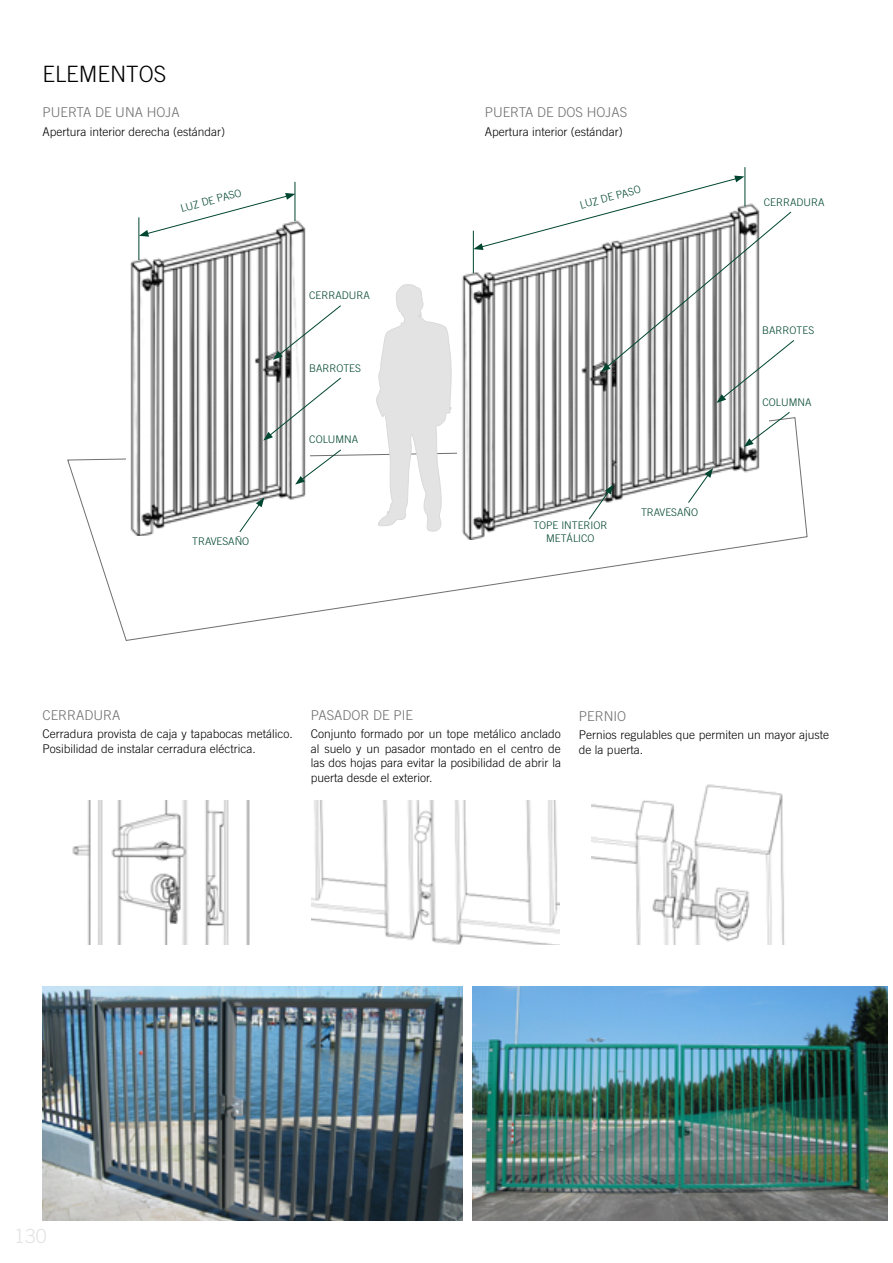
<style>
.page{position:relative;width:893px;height:1263px;background:#fff}
.page>*{position:absolute;margin:0;border:0;box-sizing:border-box;transform-origin:0 0}
.t1{font:300 22.5px "Trade Gothic";color:#000}
.t2{font:300 19.5px "Trade Gothic";color:#e3e3e3}
.t3{font:300 13.5px "Trade Gothic";color:#706f6f}
.t4{font:300 12px/14.4px "Trade Gothic";color:#000}
.t5{font:300 10.5px/12.6px "Trade Gothic";color:#004630;text-align:center}
</style>
<div class="page">
<svg style="left:67px;top:417px;width:740px;height:224px"></svg>
<svg style="left:376px;top:284px;width:76px;height:280px"></svg>
<img style="left:458px;top:230px;width:310px;height:309px">
<hr style="left:744px;top:167px;width:1px;height:39px;background:#004630">
<svg style="left:473px;top:176px;width:321px;height:227px"></svg>
<svg style="left:744px;top:411px;width:47px;height:36px"></svg>
<svg style="left:687px;top:468px;width:26px;height:36px"></svg>
<svg style="left:588px;top:485px;width:25px;height:35px"></svg>
<img style="left:127px;top:221px;width:182px;height:314px">
<svg style="left:273px;top:304px;width:68px;height:56px"></svg>
<svg style="left:139px;top:193px;width:156px;height:44px"></svg>
<hr style="left:138px;top:217px;width:1px;height:43px;background:#004630">
<hr style="left:295px;top:182px;width:1px;height:39px;background:#004630">
<svg style="left:263px;top:377px;width:79px;height:64px"></svg>
<svg style="left:295px;top:449px;width:47px;height:36px"></svg>
<svg style="left:239px;top:497px;width:25px;height:36px"></svg>
<img style="left:72px;top:800px;width:178px;height:144px">
<img style="left:311px;top:800px;width:248px;height:144px">
<img style="left:592px;top:784px;width:193px;height:160px">
<img style="left:43px;top:986px;width:845px;height:234px">
<div style="left:463px;top:981px;width:9px;height:242px;background:#fff"></div>
<h1 class="t1" style="left:43px;top:60px;width:125px">ELEMENTOS</h1>
<p class="t3" style="left:43px;top:104px;width:139px">PUERTA DE UNA HOJA</p>
<p class="t4" style="left:43px;top:124px;width:184px">Apertura interior derecha (estándar)</p>
<p class="t5" style="left:179px;top:202px;width:64px;rotate:-15deg">LUZ DE PASO</p>
<p class="t5" style="left:192px;top:535px;width:58px">TRAVESAÑO</p>
<p class="t5" style="left:309px;top:289px;width:62px">CERRADURA</p>
<p class="t5" style="left:309px;top:361px;width:53px">BARROTES</p>
<p class="t5" style="left:309px;top:433px;width:50px">COLUMNA</p>
<p class="t3" style="left:485px;top:104px;width:144px">PUERTA DE DOS HOJAS</p>
<p class="t4" style="left:485px;top:124px;width:139px">Apertura interior (estándar)</p>
<p class="t5" style="left:578px;top:199px;width:64px;rotate:-15deg">LUZ DE PASO</p>
<p class="t5" style="left:533px;top:519px;width:76px">TOPE INTERIOR<br>METÁLICO</p>
<p class="t5" style="left:641px;top:505px;width:58px">TRAVESAÑO</p>
<p class="t5" style="left:764px;top:196px;width:62px">CERRADURA</p>
<p class="t5" style="left:762px;top:324px;width:53px">BARROTES</p>
<p class="t5" style="left:762px;top:396px;width:50px">COLUMNA</p>
<p class="t3" style="left:43px;top:707px;width:80px">CERRADURA</p>
<p class="t4" style="left:43px;top:727px;width:252px">Cerradura provista de caja y tapabocas metálico.<br>Posibilidad de instalar cerradura eléctrica.</p>
<p class="t3" style="left:311px;top:707px;width:104px">PASADOR DE PIE</p>
<p class="t4" style="left:311px;top:727px;width:252px;text-align:justify">Conjunto formado por un tope metálico anclado al suelo y un pasador montado en el centro de las dos hojas para evitar la posibilidad de abrir la puerta desde el exterior.</p>
<p class="t3" style="left:579px;top:708px;width:49px">PERNIO</p>
<p class="t4" style="left:579px;top:728px;width:252px">Pernios regulables que permiten un mayor ajuste de la puerta.</p>
<h2 class="t2" style="left:14px;top:1224px;width:34px">130</h2>
</div>
